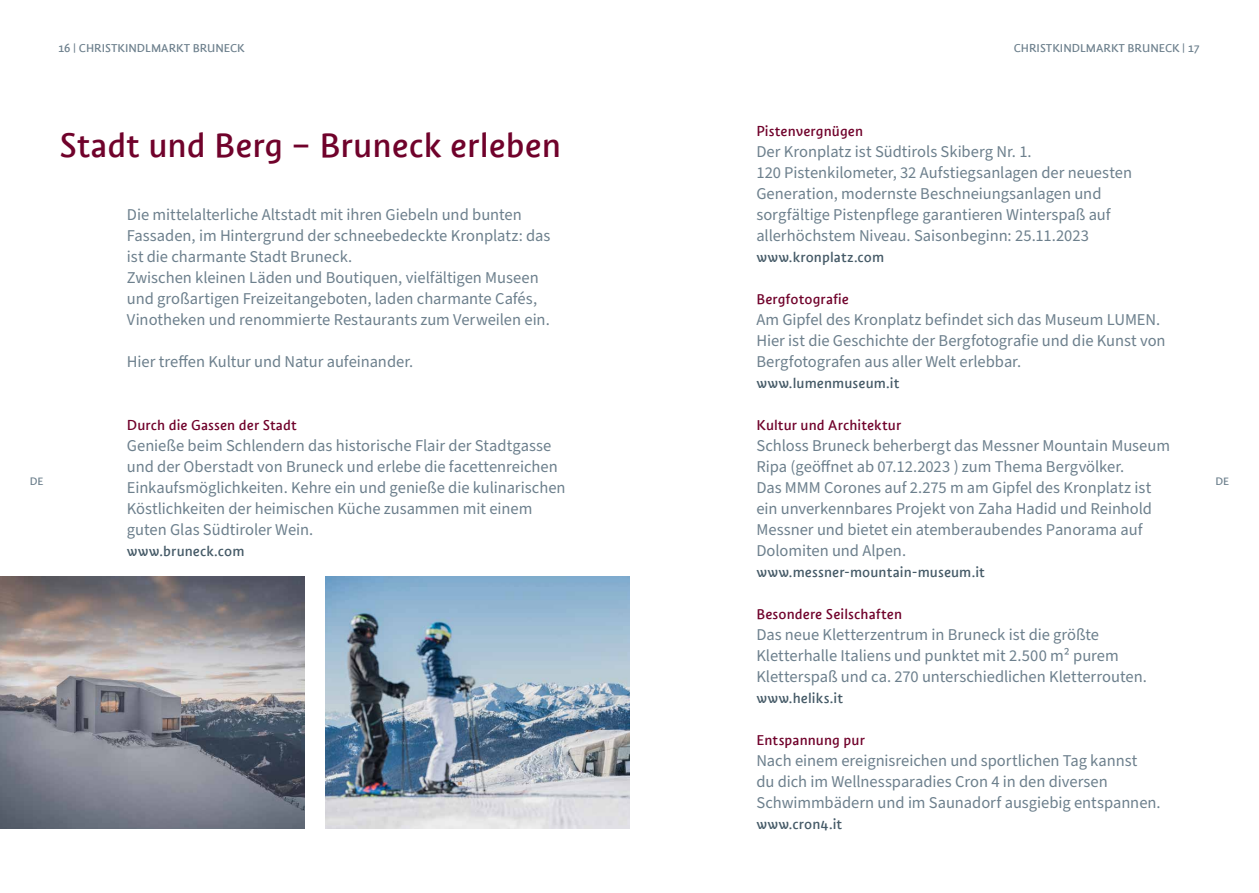
<style>
.page{position:relative;width:1259px;height:893px;background:#fff}
.page>*{position:absolute;margin:0;border:0;box-sizing:border-box;transform-origin:0 0}
.t1{font:36px "Suedtirol Next TT";color:#70022b}
.t2{font:16.5px/21px "Source Sans Pro";color:#6d808d}
.t3{font:15px "Suedtirol Next TT";letter-spacing:.005em;color:#70022b}
.t4{font:15px "Suedtirol Next TT";letter-spacing:.005em;color:#455a67}
.t5{font:12px "Suedtirol Next TT";color:#6d808d}
.t6{font:11.25px "Suedtirol Next TT";color:#6d808d}
</style>
<div class="page">
<img style="left:325px;top:576px;width:304px;height:252px">
<img style="left:0;top:576px;width:304px;height:252px">
<p class="t5" style="left:58px;top:42px;width:188px">16 | CHRISTKINDLMARKT BRUNECK</p>
<p class="t5" style="left:1014px;top:42px;width:187px">CHRISTKINDLMARKT BRUNECK | 17</p>
<p class="t3" style="left:756px;top:122px;width:108px">Pistenvergnügen</p>
<p class="t2" style="left:756px;top:141px;width:377px">Der Kronplatz ist Südtirols Skiberg Nr. 1.<br>120 Pistenkilometer, 32 Aufstiegsanlagen der neuesten Generation, modernste Beschneiungsanlagen und sorgfältige Pistenpflege garantieren Winterspaß auf allerhöchstem Niveau. Saisonbeginn: 25.11.2023</p>
<p class="t4" style="left:756px;top:248px;width:129px">www.kronplatz.com</p>
<p class="t3" style="left:756px;top:290px;width:94px">Bergfotografie</p>
<p class="t2" style="left:756px;top:309px;width:411px">Am Gipfel des Kronplatz befindet sich das Museum LUMEN.<br>Hier ist die Geschichte der Bergfotografie und die Kunst von<br>Bergfotografen aus aller Welt erlebbar.</p>
<p class="t4" style="left:756px;top:374px;width:145px">www.lumenmuseum.it</p>
<p class="t3" style="left:756px;top:416px;width:146px">Kultur und Architektur</p>
<p class="t2" style="left:756px;top:435px;width:415px">Schloss Bruneck beherbergt das Messner Mountain Museum Ripa (geöffnet ab 07.12.2023 ) zum Thema Bergvölker.<br>Das MMM Corones auf 2.275 m am Gipfel des Kronplatz ist ein unverkennbares Projekt von Zaha Hadid und Reinhold Messner und bietet ein atemberaubendes Panorama auf Dolomiten und Alpen.</p>
<p class="t4" style="left:756px;top:563px;width:230px">www.messner-mountain-museum.it</p>
<p class="t3" style="left:756px;top:605px;width:147px">Besondere Seilschaften</p>
<p class="t2" style="left:756px;top:624px;width:392px">Das neue Kletterzentrum in Bruneck ist die größte<br>Kletterhalle Italiens und punktet mit 2.500 m² purem<br>Kletterspaß und ca. 270 unterschiedlichen Kletterrouten.</p>
<p class="t4" style="left:756px;top:689px;width:88px">www.heliks.it</p>
<p class="t3" style="left:756px;top:731px;width:110px">Entspannung pur</p>
<p class="t2" style="left:756px;top:750px;width:406px">Nach einem ereignisreichen und sportlichen Tag kannst<br>du dich im Wellnessparadies Cron 4 in den diversen<br>Schwimmbädern und im Saunadorf ausgiebig entspannen.</p>
<p class="t4" style="left:756px;top:815px;width:87px">www.cron4.it</p>
<h1 class="t1" style="left:60px;top:124px;width:503px">Stadt und Berg – Bruneck erleben</h1>
<p class="t2" style="left:127px;top:204px;width:425px">Die mittelalterliche Altstadt mit ihren Giebeln und bunten Fassaden, im Hintergrund der schneebedeckte Kronplatz: das ist die charmante Stadt Bruneck.<br>Zwischen kleinen Läden und Boutiquen, vielfältigen Museen und großartigen Freizeitangeboten, laden charmante Cafés, Vinotheken und renommierte Restaurants zum Verweilen ein.</p>
<p class="t2" style="left:127px;top:351px;width:288px">Hier treffen Kultur und Natur aufeinander.</p>
<p class="t3" style="left:127px;top:416px;width:171px">Durch die Gassen der Stadt</p>
<p class="t2" style="left:127px;top:435px;width:440px">Genieße beim Schlendern das historische Flair der Stadtgasse und der Oberstadt von Bruneck und erlebe die facettenreichen Einkaufsmöglichkeiten. Kehre ein und genieße die kulinarischen Köstlichkeiten der heimischen Küche zusammen mit einem guten Glas Südtiroler Wein.</p>
<p class="t4" style="left:127px;top:542px;width:119px">www.bruneck.com</p>
<p class="t6" style="left:30px;top:475px;width:15px">DE</p>
<p class="t6" style="left:1215px;top:475px;width:15px">DE</p>
</div>
